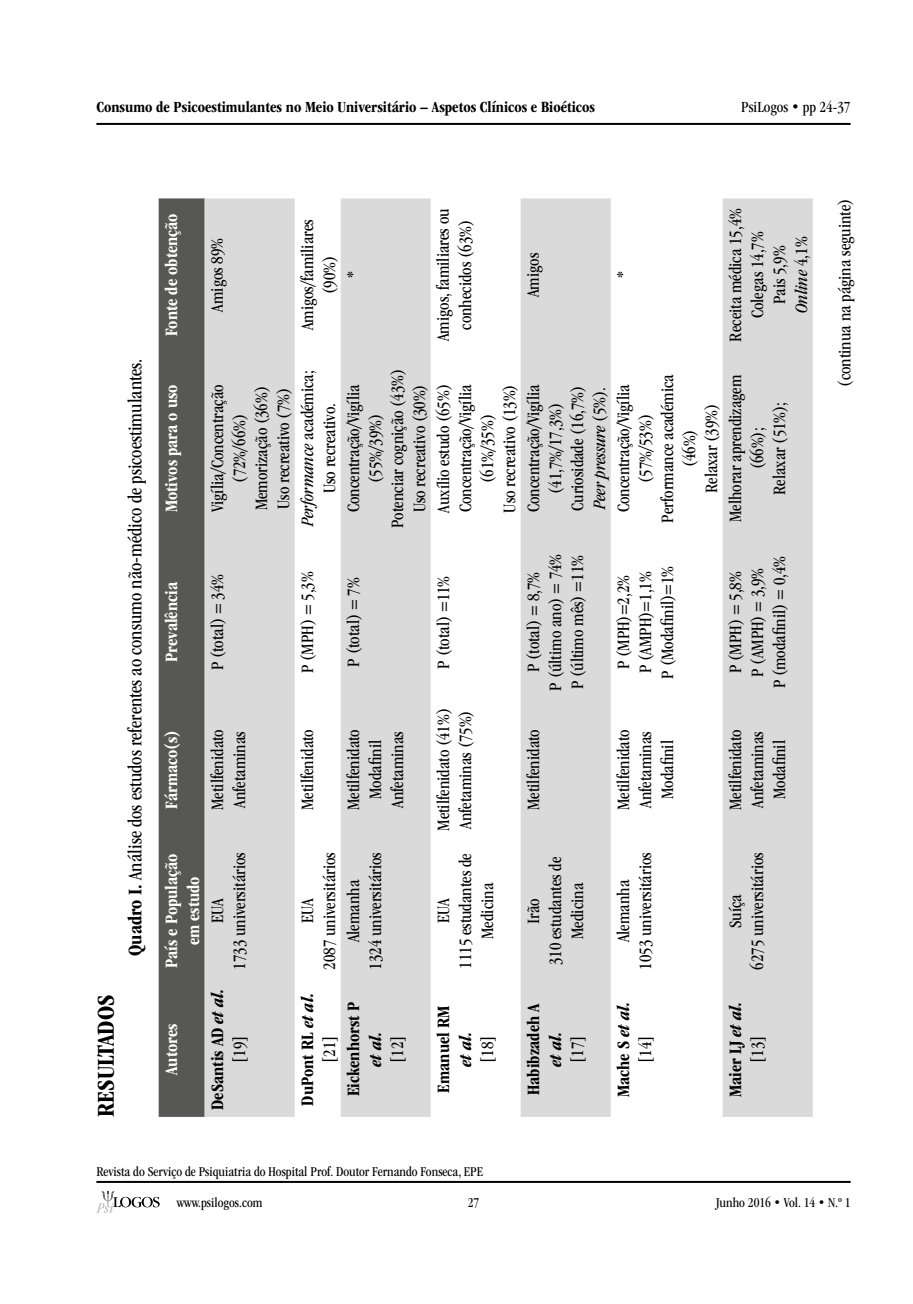
<style>
.page{position:relative;width:913px;height:1304px;background:#fff}
.page>*{position:absolute;margin:0;border:0;box-sizing:border-box;transform-origin:0 0}
.t1{font:700 condensed 25px "ITC Garamond Std";color:#000}
.t2{font:condensed 20px "ITC Garamond Std";color:#000}
.t3{font:condensed 18px/22px "ITC Garamond Std";color:#000;text-align:center}
.t4{font:700 condensed 18px/22px "ITC Garamond Std";color:#000;text-align:center}
.t5{font:700 condensed 18px/22px "ITC Garamond Std";color:#fff;text-align:center}
.t6{font:italic 700 condensed 18px "ITC Garamond Std";color:#000}
.t7{font:700 condensed 16px "ITC Garamond Std";color:#000}
.t8{font:condensed 16px "ITC Garamond Std";color:#000}
.t9{font:condensed 14px "ITC Garamond Std";color:#000}
.s1{font-weight:700}
.s2{font-style:italic}
.s3{font-weight:400}
</style>
<div class="page">
<hr style="left:96px;top:1181px;width:754px;height:2px;background:#000">
<svg style="left:96px;top:1191px;width:64px;height:22px"></svg>
<hr style="left:96px;top:123px;width:754px;height:2px;background:#000">
<div style="left:159px;top:198px;width:46px;height:919px;background:#575756"></div>
<svg style="left:205px;top:198px;width:608px;height:919px;fill:#dadada"></svg>
<p class="t7" style="left:96px;top:98px;width:500px">Consumo de Psicoestimulantes no Meio Universitário – Aspetos Clínicos e Bioéticos</p>
<p class="t8" style="left:741px;top:98px;width:111px">PsiLogos • pp 24-37</p>
<p class="t2" style="left:124px;top:956px;width:599px;rotate:-90deg"><span class="s1">Quadro I.</span> Análise dos estudos referentes ao consumo não-médico de psicoestimulantes.</p>
<h1 class="t1" style="left:92px;top:1117px;width:124px;rotate:-90deg">RESULTADOS</h1>
<p class="t5" style="left:160px;top:336px;width:124px;rotate:-90deg">Fonte de obtenção</p>
<p class="t5" style="left:160px;top:512px;width:129px;rotate:-90deg">Motivos para o uso</p>
<p class="t5" style="left:160px;top:662px;width:81px;rotate:-90deg">Prevalência</p>
<p class="t5" style="left:160px;top:809px;width:80px;rotate:-90deg">Fármaco(s)</p>
<p class="t5" style="left:160px;top:968px;width:116px;rotate:-90deg">País e População em estudo</p>
<p class="t5" style="left:160px;top:1075px;width:53px;rotate:-90deg">Autores</p>
<p class="t3" style="left:206px;top:312px;width:75px;rotate:-90deg">Amigos 89%</p>
<p class="t3" style="left:296px;top:330px;width:113px;rotate:-90deg">Amigos/familiares (90%)</p>
<p class="t3" style="left:206px;top:512px;width:129px;rotate:-90deg">Vigília/Concentração (72%/66%)<br>Memorização (36%)<br>Uso recreativo (7%)</p>
<p class="t3" style="left:296px;top:526px;width:158px;rotate:-90deg"><span class="s2">Performance</span> académica;<br>Uso recreativo.</p>
<p class="t3" style="left:342px;top:278px;width:9px;rotate:-90deg">*</p>
<p class="t3" style="left:432px;top:341px;width:134px;rotate:-90deg">Amigos, familiares ou conhecidos (63%)</p>
<p class="t3" style="left:342px;top:528px;width:161px;rotate:-90deg">Concentração/Vigília (55%/39%)<br>Potenciar cognição (43%)<br>Uso recreativo (30%)</p>
<p class="t3" style="left:432px;top:513px;width:130px;rotate:-90deg">Auxílio estudo (65%)<br>Concentração/Vigília (61%/35%)<br>Uso recreativo (13%)</p>
<p class="t3" style="left:522px;top:297px;width:46px;rotate:-90deg">Amigos</p>
<p class="t3" style="left:612px;top:278px;width:9px;rotate:-90deg">*</p>
<p class="t3" style="left:612px;top:523px;width:150px;rotate:-90deg">Concentração/Vigília (57%/53%)<br>Performance académica (46%)<br>Relaxar (39%)</p>
<p class="t3" style="left:522px;top:512px;width:129px;rotate:-90deg">Concentração/Vigília (41,7%/17,3%)<br>Curiosidade (16,7%)<br><span class="s2">Peer pressure</span> (5%).</p>
<p class="t3" style="left:724px;top:342px;width:135px;rotate:-90deg">Receita médica 15,4%<br>Colegas 14,7%<br>Pais 5,9%<br><span class="s2">Online</span> 4,1%</p>
<p class="t3" style="left:834px;top:387px;width:190px;rotate:-90deg">(continua na página seguinte)</p>
<p class="t3" style="left:724px;top:522px;width:149px;rotate:-90deg">Melhorar aprendizagem (66%);<br>Relaxar (51%);</p>
<p class="t3" style="left:206px;top:670px;width:98px;rotate:-90deg">P (total) = 34%</p>
<p class="t3" style="left:206px;top:810px;width:82px;text-align:left;rotate:-90deg">Metilfenidato<br>Anfetaminas</p>
<p class="t3" style="left:206px;top:970px;width:119px;rotate:-90deg">EUA<br>1733 universitários</p>
<p class="t4" style="left:206px;top:1110px;width:123px;rotate:-90deg">DeSantis AD <span class="s2">et al. </span><span class="s3">[19]</span></p>
<p class="t3" style="left:296px;top:673px;width:103px;rotate:-90deg">P (MPH) = 5,3%</p>
<p class="t3" style="left:342px;top:667px;width:90px;rotate:-90deg">P (total) = 7%</p>
<p class="t3" style="left:296px;top:810px;width:82px;rotate:-90deg">Metilfenidato</p>
<p class="t3" style="left:342px;top:810px;width:82px;rotate:-90deg">Metilfenidato<br>Modafinil<br>Anfetaminas</p>
<p class="t3" style="left:296px;top:970px;width:119px;rotate:-90deg">EUA<br>2087 universitários</p>
<p class="t3" style="left:342px;top:970px;width:119px;rotate:-90deg">Alemanha<br>1324 universitários</p>
<p class="t4" style="left:296px;top:1106px;width:114px;rotate:-90deg">DuPont RL <span class="s2">et al. </span><span class="s3">[21]</span></p>
<p class="t4" style="left:342px;top:1096px;width:96px;rotate:-90deg">Eickenhorst P</p>
<p class="t6" style="left:365px;top:1067px;width:37px;rotate:-90deg">et al.</p>
<p class="t3" style="left:386px;top:1063px;width:29px;rotate:-90deg">[12]</p>
<p class="t3" style="left:432px;top:669px;width:94px;rotate:-90deg">P (total) =11%</p>
<p class="t3" style="left:432px;top:831px;width:124px;text-align:left;rotate:-90deg">Metilfenidato (41%)<br>Anfetaminas (75%)</p>
<p class="t3" style="left:432px;top:969px;width:117px;rotate:-90deg">EUA<br>1115 estudantes de<br>Medicina</p>
<p class="t4" style="left:432px;top:1093px;width:89px;rotate:-90deg">Emanuel RM</p>
<p class="t6" style="left:455px;top:1067px;width:37px;rotate:-90deg">et al.</p>
<p class="t3" style="left:476px;top:1063px;width:29px;rotate:-90deg">[18]</p>
<p class="t3" style="left:522px;top:690px;width:138px;rotate:-90deg">P (total) = 8,7%<br>P (último ano) = 74%<br>P (último mês) =11%</p>
<p class="t3" style="left:522px;top:810px;width:82px;rotate:-90deg">Metilfenidato</p>
<p class="t3" style="left:522px;top:965px;width:110px;rotate:-90deg">Irão<br>310 estudantes de<br>Medicina</p>
<p class="t4" style="left:522px;top:1095px;width:94px;rotate:-90deg">Habibzadeh A</p>
<p class="t6" style="left:545px;top:1067px;width:37px;rotate:-90deg">et al.</p>
<p class="t3" style="left:566px;top:1063px;width:29px;rotate:-90deg">[17]</p>
<p class="t3" style="left:612px;top:679px;width:114px;rotate:-90deg">P (MPH)=2,2%<br>P (AMPH)=1,1%<br>P (Modafinil)=1%</p>
<p class="t3" style="left:612px;top:810px;width:82px;rotate:-90deg">Metilfenidato<br>Anfetaminas<br>Modafinil</p>
<p class="t3" style="left:612px;top:970px;width:119px;rotate:-90deg">Alemanha<br>1053 universitários</p>
<p class="t4" style="left:612px;top:1097px;width:97px;rotate:-90deg">Mache S <span class="s2">et al. </span><span class="s3">[14]</span></p>
<p class="t3" style="left:724px;top:688px;width:134px;rotate:-90deg">P (MPH) = 5,8%<br>P (AMPH) = 3,9%<br>P (modafinil) = 0,4%</p>
<p class="t3" style="left:724px;top:810px;width:82px;rotate:-90deg">Metilfenidato<br>Anfetaminas<br>Modafinil</p>
<p class="t3" style="left:724px;top:970px;width:119px;rotate:-90deg">Suíça<br>6275 universitários</p>
<p class="t4" style="left:724px;top:1097px;width:97px;rotate:-90deg">Maier LJ <span class="s2">et al. </span><span class="s3">[13]</span></p>
<p class="t9" style="left:96px;top:1164px;width:388px">Revista do Serviço de Psiquiatria do Hospital Prof. Doutor Fernando Fonseca, EPE</p>
<p class="t9" style="left:177px;top:1194px;width:87px">www.psilogos.com</p>
<p class="t9" style="left:468px;top:1195px;width:13px">27</p>
<p class="t9" style="left:716px;top:1194px;width:136px">Junho 2016 • Vol. 14 • N.º 1</p>
</div>
